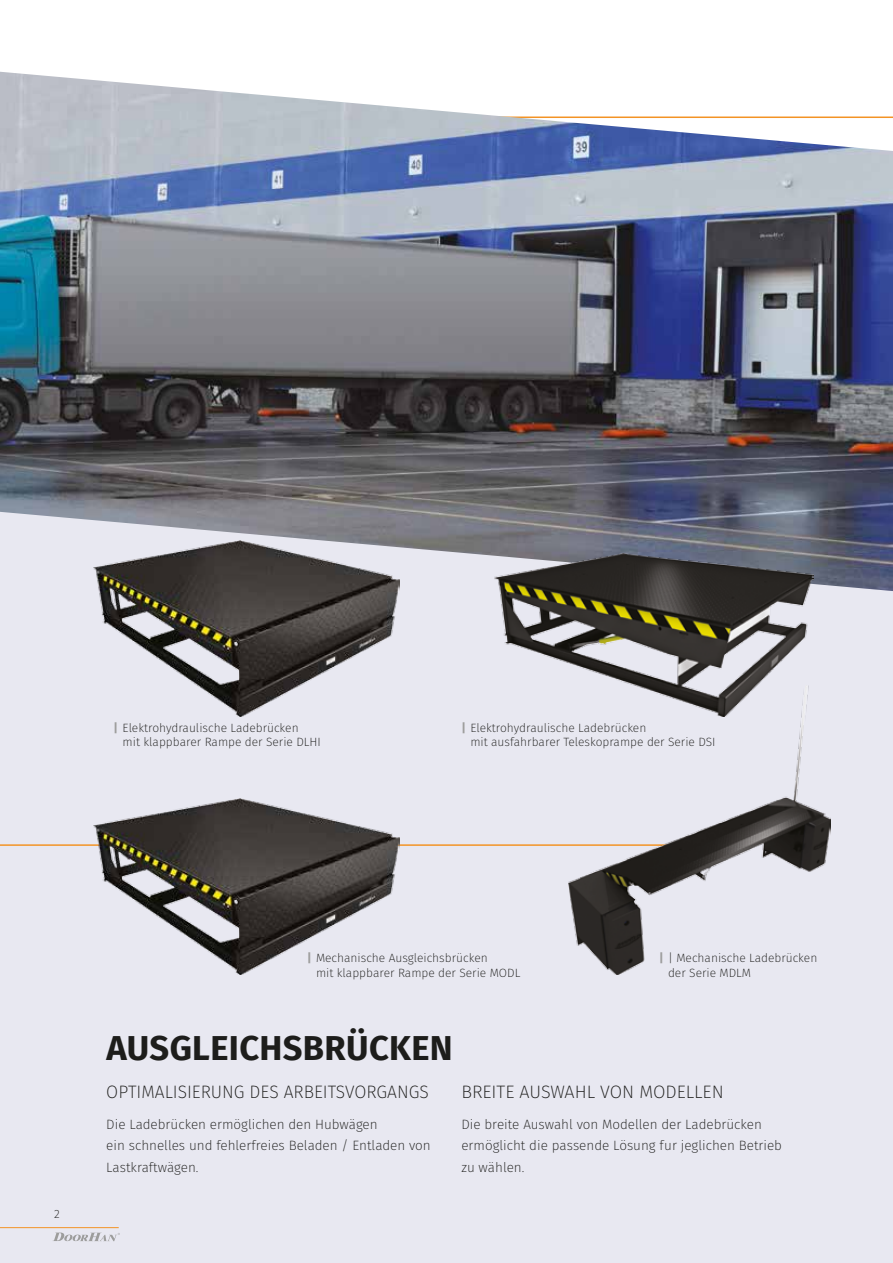
<style>
.page{position:relative;width:893px;height:1263px;background:#fff}
.page>*{position:absolute;margin:0;border:0;box-sizing:border-box;transform-origin:0 0}
.t1{font:700 34.5px "Fira Sans";letter-spacing:.01em;color:#1d1d1b}
.t2{font:200 18px "Fira Sans";color:#1d1d1b}
.t3{font:200 13.5px/21.6px "Fira Sans";color:#1d1d1b}
.t4{font:200 12px/14.4px "Fira Sans";color:#1d1d1b}
.s1{font-weight:700;color:#9d9d9c}
</style>
<div class="page">
<div style="left:0;top:485px;width:893px;height:778px;background:#e8e8f1"></div>
<hr style="left:0;top:844px;width:711px;height:2px;background:#f39325">
<svg style="left:53px;top:1232px;width:67px;height:9px"></svg>
<hr style="left:0;top:1227px;width:119px;height:1px;background:#f39325">
<img style="left:0;top:72px;width:893px;height:519px">
<img style="left:495px;top:554px;width:318px;height:132px">
<img style="left:93px;top:541px;width:306px;height:175px">
<img style="left:93px;top:799px;width:306px;height:175px">
<img style="left:569px;top:686px;width:262px;height:288px">
<p class="t4" style="left:123px;top:720px;width:200px;text-indent:-9px"><span class="s1">|</span> Elektrohydraulische Ladebrücken<br>mit klappbarer Rampe der Serie DLHI</p>
<p class="t4" style="left:470px;top:720px;width:247px;text-indent:-9px"><span class="s1">|</span> Elektrohydraulische Ladebrücken<br>mit ausfahrbarer Teleskoprampe der Serie DSI</p>
<p class="t4" style="left:54px;top:1207px;width:7px">2</p>
<p class="t4" style="left:316px;top:951px;width:206px;text-indent:-9px"><span class="s1">|</span> Mechanische Ausgleichsbrücken<br>mit klappbarer Rampe der Serie MODL</p>
<p class="t4" style="left:668px;top:951px;width:151px;text-indent:-9px"><span class="s1">|</span> | Mechanische Ladebrücken der Serie MDLM</p>
<h1 class="t1" style="left:106px;top:1023px;width:348px">AUSGLEICHSBRÜCKEN</h1>
<h2 class="t2" style="left:106px;top:1079px;width:324px">OPTIMALISIERUNG DES ARBEITSVORGANGS</h2>
<p class="t3" style="left:106px;top:1113px;width:326px">Die Ladebrücken ermöglichen den Hubwägen<br>ein schnelles und fehlerfreies Beladen / Entladen von<br>Lastkraftwägen.</p>
<h2 class="t2" style="left:461px;top:1079px;width:264px">BREITE AUSWAHL VON MODELLEN</h2>
<p class="t3" style="left:461px;top:1113px;width:322px">Die breite Auswahl von Modellen der Ladebrücken ermöglicht die passende Lösung fur jeglichen Betrieb zu wählen.</p>
</div>
